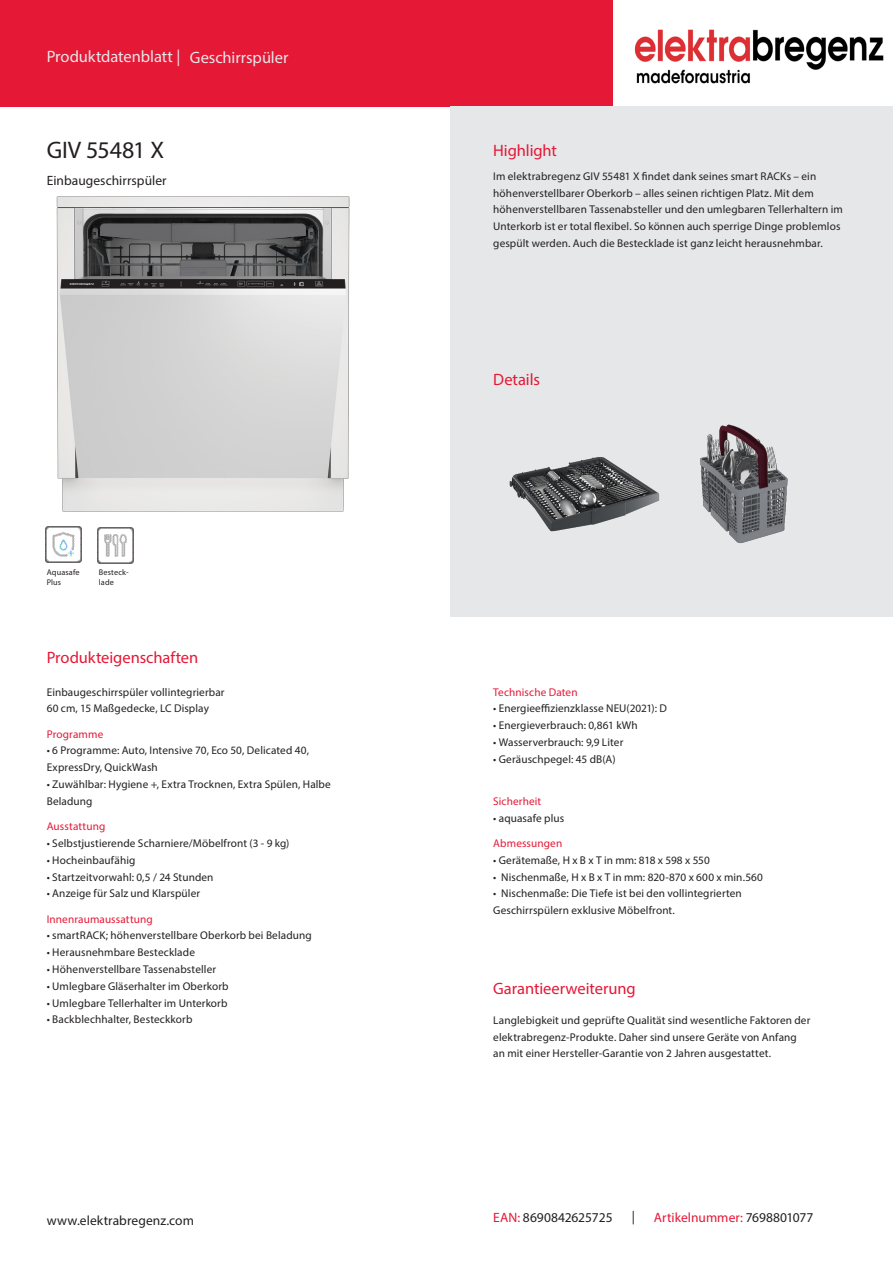
<style>
.page{position:relative;width:893px;height:1263px;background:#fff}
.page>*{position:absolute;margin:0;border:0;box-sizing:border-box;transform-origin:0 0}
.Produktname_Highlight_16pt{font:24px "Myriad Pro";letter-spacing:-.005em;color:#231f20}
.Highlight_Details_11pt_terracotta_semibo{font:16.5px "Myriad Pro";letter-spacing:-.005em;color:#e51836}
.Header_11pt_Light{font:16.5px "Myriad Pro";letter-spacing:-.005em;color:#e6e7e9}
.Produktbeschreibung_9pt_Light{font:13.5px "Myriad Pro";letter-spacing:.005em;color:#231f20}
.EAn-SAP-Nummer_9pt{font:13.5px "Myriad Pro";color:#e51836}
.EAn-SAP-Nummer_9pt-2{font:13.5px "Myriad Pro";color:#231f20}
.Copy_7_5pt_ob_Regular{font:11.25px/16.8px "Myriad Pro";letter-spacing:.01em;color:#231f20}
.Bullets_7_5pt_ob_Regular{font:11.25px/16.8px "Myriad Pro";letter-spacing:.01em;color:#231f20}
.Bullets_7_5pt_terracotta_Semibold{font:11.25px "Myriad Pro";letter-spacing:.01em;color:#e51836}
.Technische_Daten_Highlight_7_5pt_Semibol{font:11.25px "Myriad Pro";letter-spacing:.01em;color:#231f20}
.Copy_7_5pt_ob_Regular-2{font:8.25px/9.9px "Myriad Pro";letter-spacing:.015em;color:#231f20}
.s1{color:#e51836}
.s2{color:#231f20}
</style>
<div class="page">
<div style="left:0;top:0;width:612px;height:106px;background:#e51836"></div>
<div style="left:451px;top:106px;width:442px;height:511px;background:#e6e7e9"></div>
<img style="left:509px;top:457px;width:151px;height:75px">
<img style="left:700px;top:424px;width:88px;height:120px">
<img style="left:98px;top:550px;width:36px;height:13px">
<img style="left:56px;top:196px;width:294px;height:354px">
<img style="left:46px;top:526px;width:36px;height:36px">
<img style="left:634px;top:29px;width:250px;height:55px">
<p class="Header_11pt_Light" style="left:47px;top:47px;width:243px">Produktdatenblatt | Geschirrspüler</p>
<p class="Produktname_Highlight_16pt" style="left:47px;top:135px;width:119px">GIV 55481 X</p>
<p class="Produktbeschreibung_9pt_Light" style="left:47px;top:172px;width:121px">Einbaugeschirrspüler</p>
<p class="Copy_7_5pt_ob_Regular-2" style="left:47px;top:567px;width:34px">Aquasafe</p>
<p class="Copy_7_5pt_ob_Regular-2" style="left:47px;top:577px;width:16px">Plus</p>
<p class="Copy_7_5pt_ob_Regular-2" style="left:99px;top:567px;width:31px">Besteck&shy;lade</p>
<p class="Highlight_Details_11pt_terracotta_semibo" style="left:47px;top:647px;width:153px">Produkteigenschaften</p>
<p class="Technische_Daten_Highlight_7_5pt_Semibol" style="left:47px;top:685px;width:179px">Einbaugeschirrspüler vollintegrierbar</p>
<p class="Technische_Daten_Highlight_7_5pt_Semibol" style="left:47px;top:702px;width:164px">60 cm, 15 Maßgedecke, LC Display</p>
<p class="Bullets_7_5pt_terracotta_Semibold" style="left:47px;top:727px;width:58px">Programme</p>
<p class="Copy_7_5pt_ob_Regular" style="left:47px;top:742px;width:264px">• 6 Programme: Auto, Intensive 70, Eco 50, Delicated 40,<br>ExpressDry, QuickWash</p>
<p class="Copy_7_5pt_ob_Regular" style="left:47px;top:776px;width:286px">• Zuwählbar: Hygiene +, Extra Trocknen, Extra Spülen, Halbe<br>Beladung</p>
<p class="Bullets_7_5pt_terracotta_Semibold" style="left:47px;top:819px;width:60px">Ausstattung</p>
<p class="Copy_7_5pt_ob_Regular" style="left:47px;top:834px;width:244px">• Selbstjustierende Scharniere/Möbelfront (3 - 9 kg)</p>
<p class="Copy_7_5pt_ob_Regular" style="left:47px;top:851px;width:90px">• Hocheinbaufähig</p>
<p class="Copy_7_5pt_ob_Regular" style="left:47px;top:868px;width:168px">• Startzeitvorwahl: 0,5 / 24 Stunden</p>
<p class="Copy_7_5pt_ob_Regular" style="left:47px;top:885px;width:155px">• Anzeige für Salz und Klarspüler</p>
<p class="Bullets_7_5pt_terracotta_Semibold" style="left:47px;top:912px;width:108px">Innenraumaussattung</p>
<p class="Copy_7_5pt_ob_Regular" style="left:47px;top:927px;width:267px">• smartRACK; höhenverstellbare Oberkorb bei Beladung</p>
<p class="Copy_7_5pt_ob_Regular" style="left:47px;top:944px;width:150px">• Herausnehmbare Bestecklade</p>
<p class="Copy_7_5pt_ob_Regular" style="left:47px;top:961px;width:171px">• Höhenverstellbare Tassenabsteller</p>
<p class="Copy_7_5pt_ob_Regular" style="left:47px;top:977px;width:183px">• Umlegbare Gläserhalter im Oberkorb</p>
<p class="Copy_7_5pt_ob_Regular" style="left:47px;top:994px;width:182px">• Umlegbare Tellerhalter im Unterkorb</p>
<p class="Copy_7_5pt_ob_Regular" style="left:47px;top:1011px;width:147px">• Backblechhalter, Besteckkorb</p>
<p class="Produktbeschreibung_9pt_Light" style="left:47px;top:1212px;width:149px">www.elektrabregenz.com</p>
<p class="Highlight_Details_11pt_terracotta_semibo" style="left:493px;top:141px;width:65px">Highlight</p>
<p class="Copy_7_5pt_ob_Regular" style="left:493px;top:167px;width:351px">Im elektrabregenz GIV 55481 X findet dank seines smart RACKs – ein höhenverstellbarer Oberkorb – alles seinen richtigen Platz. Mit dem höhenverstellbaren Tassenabsteller und den umlegbaren Tellerhaltern im Unterkorb ist er total flexibel. So können auch sperrige Dinge problemlos gespült werden. Auch die Bestecklade ist ganz leicht herausnehmbar.</p>
<p class="Highlight_Details_11pt_terracotta_semibo" style="left:493px;top:369px;width:48px">Details</p>
<p class="Bullets_7_5pt_terracotta_Semibold" style="left:493px;top:685px;width:86px">Technische Daten</p>
<p class="Copy_7_5pt_ob_Regular" style="left:493px;top:700px;width:175px">• Energieeffizienzklasse NEU(2021): D</p>
<p class="Copy_7_5pt_ob_Regular" style="left:493px;top:717px;width:146px">• Energieverbrauch: 0,861 kWh</p>
<p class="Copy_7_5pt_ob_Regular" style="left:493px;top:733px;width:132px">• Wasserverbrauch: 9,9 Liter</p>
<p class="Copy_7_5pt_ob_Regular" style="left:493px;top:750px;width:124px">• Geräuschpegel: 45 dB(A)</p>
<p class="Bullets_7_5pt_terracotta_Semibold" style="left:493px;top:794px;width:50px">Sicherheit</p>
<p class="Copy_7_5pt_ob_Regular" style="left:493px;top:809px;width:72px">• aquasafe plus</p>
<p class="Bullets_7_5pt_terracotta_Semibold" style="left:493px;top:836px;width:70px">Abmessungen</p>
<p class="Copy_7_5pt_ob_Regular" style="left:493px;top:851px;width:218px">• Gerätemaße, H x B x T in mm: 818 x 598 x 550</p>
<p class="Copy_7_5pt_ob_Regular" style="left:493px;top:868px;width:271px">• Nischenmaße, H x B x T in mm: 820-870 x 600 x min.560</p>
<p class="Copy_7_5pt_ob_Regular" style="left:493px;top:885px;width:250px">• Nischenmaße: Die Tiefe ist bei den vollintegrierten<br>Geschirrspülern exklusive Möbelfront.</p>
<p class="Highlight_Details_11pt_terracotta_semibo" style="left:493px;top:978px;width:144px">Garantieerweiterung</p>
<p class="Bullets_7_5pt_ob_Regular" style="left:493px;top:1011px;width:319px">Langlebigkeit und geprüfte Qualität sind wesentliche Faktoren der elektrabregenz-Produkte. Daher sind unsere Geräte von Anfang an mit einer Hersteller-Garantie von 2 Jahren ausgestattet.</p>
<p class="EAn-SAP-Nummer_9pt-2" style="left:493px;top:1209px;width:121px"><span class="s1">EAN:</span> 8690842625725</p>
<p class="EAn-SAP-Nummer_9pt-2" style="left:632px;top:1208px;width:5px">|</p>
<p class="EAn-SAP-Nummer_9pt" style="left:654px;top:1209px;width:161px">Artikelnummer: <span class="s2">7698801077</span></p>
</div>
